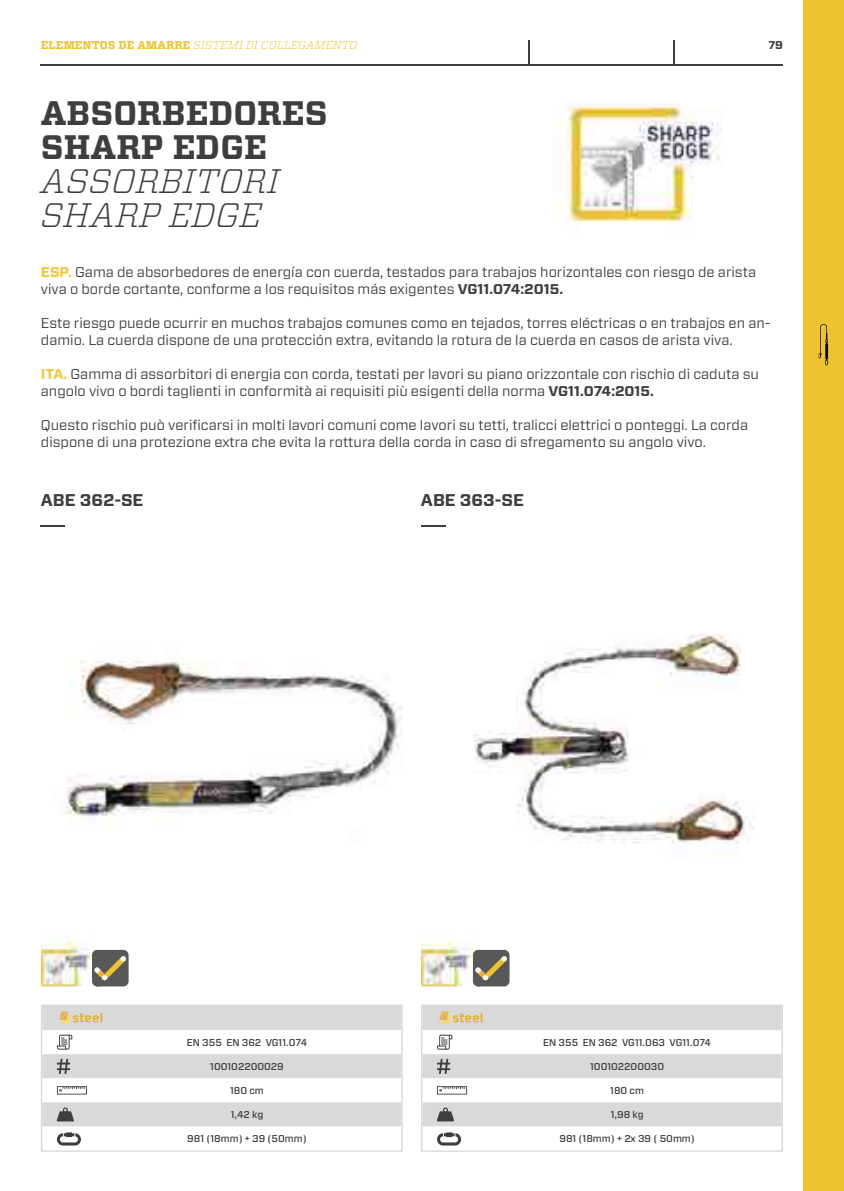
<style>
.page{position:relative;width:844px;height:1191px;background:#fff}
.page>*{position:absolute;margin:0;border:0;box-sizing:border-box;transform-origin:0 0}
.t1{font:700 33.95px/33.9px "Vitesse";color:#3f3e3d}
.t2{font:italic 300 33.95px/33.9px "Vitesse";color:#3f3e3d}
.t3{font:700 16.97px "Vitesse Sans";color:#3f3e3d}
.t4{font:14.17px/17px "Vitesse Sans";color:#3f3e3d}
.t5{font:italic 300 11.38px "Vitesse";color:#eec32f}
.t6{font:700 11.38px "Vitesse Sans";color:#3f3e3d}
.t7{font:500 9.97px "Vitesse Sans";color:#3f3e3d}
.s1{font-weight:700;font-style:normal}
.s2{font-weight:700;color:#f0c838}
.s3{font-weight:700}
</style>
<div class="page">
<div style="left:92px;top:950px;width:37px;height:36px;background:#585858;border-radius:5px"></div>
<div style="left:473px;top:950px;width:36px;height:36px;background:#585858;border-radius:5px"></div>
<img style="left:66px;top:661px;width:337px;height:167px">
<img style="left:474px;top:635px;width:281px;height:209px">
<svg style="left:41px;top:1004px;width:361px;height:147px"></svg>
<svg style="left:421px;top:1004px;width:361px;height:147px"></svg>
<svg style="left:57px;top:1034px;width:15px;height:15px"></svg>
<svg style="left:437px;top:1034px;width:15px;height:15px"></svg>
<svg style="left:57px;top:1058px;width:13px;height:15px"></svg>
<svg style="left:437px;top:1058px;width:13px;height:15px"></svg>
<svg style="left:57px;top:1086px;width:30px;height:8px"></svg>
<svg style="left:437px;top:1086px;width:30px;height:8px"></svg>
<svg style="left:57px;top:1107px;width:17px;height:14px"></svg>
<svg style="left:437px;top:1107px;width:17px;height:14px"></svg>
<svg style="left:57px;top:1132px;width:24px;height:13px"></svg>
<svg style="left:437px;top:1132px;width:24px;height:13px"></svg>
<svg style="left:41px;top:525px;width:24px;height:1px"></svg>
<svg style="left:421px;top:525px;width:24px;height:1px"></svg>
<svg style="left:59px;top:1011px;width:43px;height:13px"></svg>
<svg style="left:439px;top:1011px;width:43px;height:13px"></svg>
<img style="left:41px;top:939px;width:59px;height:47px">
<img style="left:92px;top:950px;width:8px;height:36px">
<svg style="left:94px;top:956px;width:32px;height:24px"></svg>
<img style="left:421px;top:939px;width:59px;height:47px">
<img style="left:473px;top:950px;width:7px;height:36px">
<svg style="left:475px;top:956px;width:32px;height:24px"></svg>
<img style="left:526px;top:53px;width:231px;height:170px">
<hr style="left:41px;top:64px;width:741px;height:1px;background:#3f3e3d">
<hr style="left:673px;top:40px;width:2px;height:24px;background:#3f3e3d">
<svg style="left:528px;top:40px;width:1px;height:24px"></svg>
<div style="left:802px;top:0;width:41px;height:1191px;background:#eec32f"></div>
<svg style="left:818px;top:324px;width:10px;height:41px"></svg>
<p class="t5" style="left:41px;top:37px;width:318px"><span class="s1">ELEMENTOS DE AMARRE</span> SISTEMI DI COLLEGAMENTO</p>
<h1 class="t1" style="left:41px;top:96px;width:288px">ABSORBEDORES<br>SHARP EDGE</h1>
<h1 class="t2" style="left:41px;top:163px;width:240px">ASSORBITORI<br>SHARP EDGE</h1>
<p class="t6" style="left:768px;top:38px;width:16px">79</p>
<p class="t4" style="left:41px;top:264px;width:716px"><span class="s2">ESP.</span> Gama de absorbedores de energía con cuerda, testados para trabajos horizontales con riesgo de arista viva o borde cortante, conforme a los requisitos más exigentes <span class="s3">VG11.074:2015.</span></p>
<p class="t4" style="left:41px;top:315px;width:731px">Este riesgo puede ocurrir en muchos trabajos comunes como en tejados, torres eléctricas o en trabajos en an&shy;damio. La cuerda dispone de una protección extra, evitando la rotura de la cuerda en casos de arista viva.</p>
<p class="t4" style="left:41px;top:366px;width:719px"><span class="s2">ITA.</span> Gamma di assorbitori di energia con corda, testati per lavori su piano orizzontale con rischio di caduta su angolo vivo o bordi taglienti in conformità ai requisiti più esigenti della norma <span class="s3">VG11.074:2015.</span></p>
<p class="t4" style="left:41px;top:416px;width:708px">Questo rischio può verificarsi in molti lavori comuni come lavori su tetti, tralicci elettrici o ponteggi. La corda dispone di una protezione extra che evita la rottura della corda in caso di sfregamento su angolo vivo.</p>
<p class="t3" style="left:41px;top:489px;width:104px">ABE 362-SE</p>
<p class="t3" style="left:421px;top:489px;width:105px">ABE 363-SE</p>
<p class="t7" style="left:187px;top:1036px;width:122px">EN 355 EN 362 VG11.074</p>
<p class="t7" style="left:210px;top:1060px;width:75px">100102200029</p>
<p class="t7" style="left:230px;top:1084px;width:35px">180 cm</p>
<p class="t7" style="left:231px;top:1108px;width:34px">1,42 kg</p>
<p class="t7" style="left:187px;top:1132px;width:121px">981 (18mm) + 39 (50mm)</p>
<p class="t7" style="left:543px;top:1036px;width:169px">EN 355 EN 362 VG11.063 VG11.074</p>
<p class="t7" style="left:590px;top:1060px;width:75px">100102200030</p>
<p class="t7" style="left:610px;top:1084px;width:35px">180 cm</p>
<p class="t7" style="left:610px;top:1108px;width:34px">1,98 kg</p>
<p class="t7" style="left:559px;top:1132px;width:137px">981 (18mm) + 2x 39 ( 50mm)</p>
</div>
